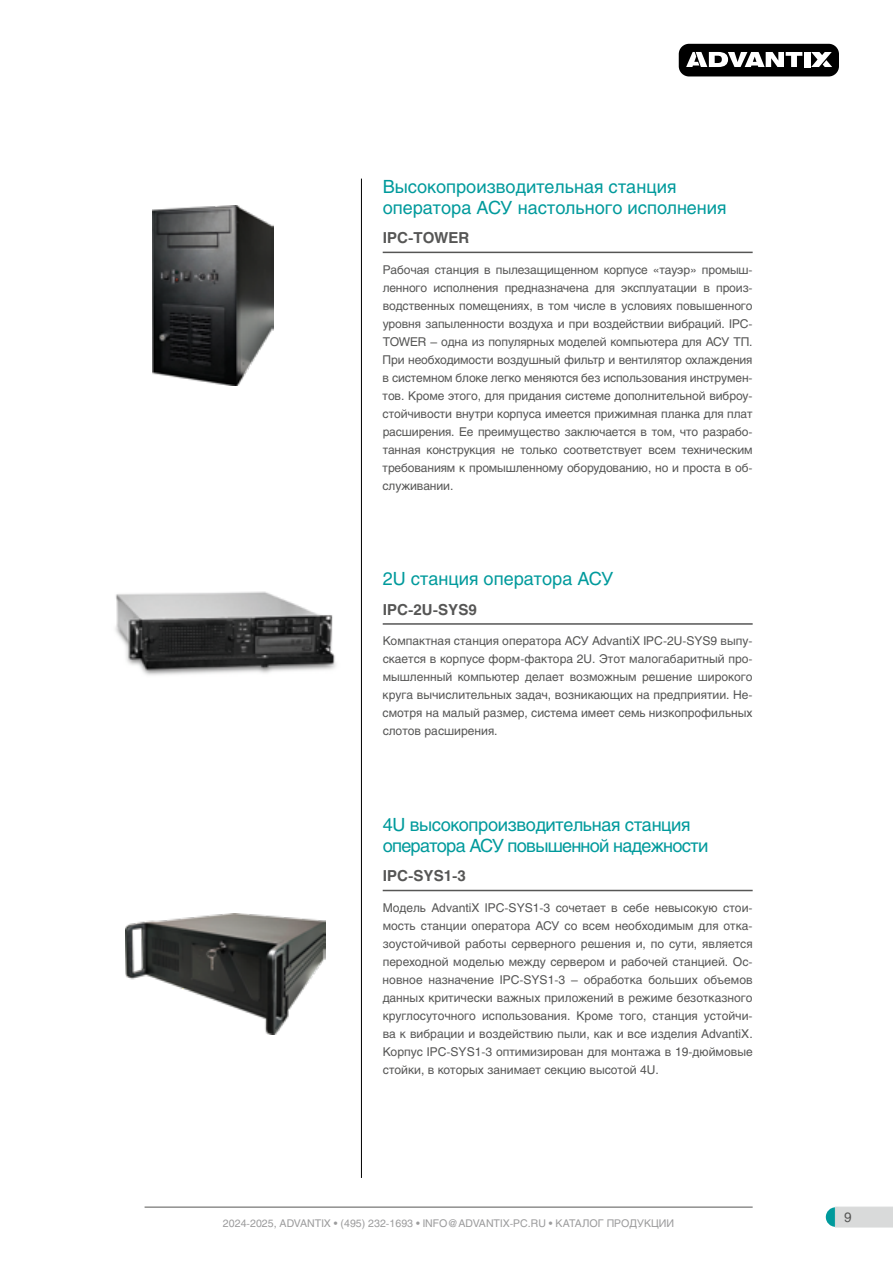
<style>
.page{position:relative;width:893px;height:1263px;background:#fff}
.page>*{position:absolute;margin:0;border:0;box-sizing:border-box;transform-origin:0 0}
.t1{font:18px/21px "Helios C";color:#009a9c}
.t2{font:18px/21px "Helios C";letter-spacing:-.03em;color:#009a9c}
.t3{font:700 15px "Helios C";color:#565655}
.t4{font:13.5px "Helios C";color:#565655}
.t5{font:12px/18px "Helios C";letter-spacing:-.01em;color:#565655}
.t6{font:10.5px "Helios C";color:#9c9c9d}
</style>
<div class="page">
<svg style="left:826px;top:1207px;width:19px;height:20px"></svg>
<svg style="left:835px;top:1207px;width:58px;height:20px"></svg>
<hr style="left:145px;top:1207px;width:608px;height:1px;background:#565655">
<div style="left:679px;top:44px;width:160px;height:32px;background:#000;border-radius:10px"></div>
<div style="left:804px;top:52px;width:7px;height:15px;background:#fff"></div>
<svg style="left:686px;top:52px;width:116px;height:15px"></svg>
<svg style="left:811px;top:52px;width:21px;height:15px"></svg>
<hr style="left:383px;top:252px;width:370px;height:1px;background:#565655">
<hr style="left:383px;top:623px;width:370px;height:2px;background:#565655">
<hr style="left:383px;top:890px;width:370px;height:1px;background:#565655">
<img style="left:153px;top:206px;width:120px;height:180px">
<img style="left:125px;top:913px;width:200px;height:121px">
<img style="left:115px;top:591px;width:221px;height:85px">
<hr style="left:361px;top:179px;width:1px;height:999px;background:#000">
<h1 class="t1" style="left:383px;top:176px;width:345px">Высокопроизводительная станция оператора АСУ настольного исполнения</h1>
<p class="t3" style="left:383px;top:229px;width:88px">IPC-TOWER</p>
<p class="t5" style="left:383px;top:260px;width:372px">Рабочая станция в пылезащищенном корпусе «тауэр» промыш&shy;ленного исполнения предназначена для эксплуатации в произ&shy;водственных помещениях, в том числе в условиях повышенного уровня запыленности воздуха и при воздействии вибраций. IPC-TOWER – одна из популярных моделей компьютера для АСУ ТП.<br>При необходимости воздушный фильтр и вентилятор охлаждения в системном блоке легко меняются без использования инструмен&shy;тов. Кроме этого, для придания системе дополнительной виброу&shy;стойчивости внутри корпуса имеется прижимная планка для плат расширения. Ее преимущество заключается в том, что разрабо&shy;танная конструкция не только соответствует всем техническим требованиям к промышленному оборудованию, но и проста в об&shy;служивании.</p>
<h1 class="t1" style="left:383px;top:568px;width:232px">2U станция оператора АСУ</h1>
<p class="t3" style="left:383px;top:601px;width:96px">IPC-2U-SYS9</p>
<p class="t5" style="left:383px;top:632px;width:371px;text-align:justify">Компактная станция оператора АСУ AdvantiX IPC-2U-SYS9 выпу&shy;скается в корпусе форм-фактора 2U. Этот малогабаритный про&shy;мышленный компьютер делает возможным решение широкого круга вычислительных задач, возникающих на предприятии. Не&shy;смотря на малый размер, система имеет семь низкопрофильных слотов расширения.</p>
<h1 class="t2" style="left:383px;top:814px;width:327px">4U высокопроизводительная станция оператора АСУ повышенной надежности</h1>
<p class="t3" style="left:383px;top:867px;width:85px">IPC-SYS1-3</p>
<p class="t5" style="left:383px;top:899px;width:371px">Модель AdvantiX IPC-SYS1-3 сочетает в себе невысокую стои&shy;мость станции оператора АСУ со всем необходимым для отка&shy;зоустойчивой работы серверного решения и, по сути, является переходной моделью между сервером и рабочей станцией. Ос&shy;новное назначение IPC-SYS1-3 – обработка больших объемов данных критически важных приложений в режиме безотказного круглосуточного использования. Кроме того, станция устойчи&shy;ва к вибрации и воздействию пыли, как и все изделия AdvantiX.<br>Корпус IPC-SYS1-3 оптимизирован для монтажа в 19-дюймовые стойки, в которых занимает секцию высотой 4U.</p>
<p class="t6" style="left:223px;top:1216px;width:453px">2024-2025, ADVANTIX • (495) 232-1693 • INFO@ADVANTIX-PC.RU • КАТАЛОГ ПРОДУКЦИИ</p>
<p class="t4" style="left:844px;top:1209px;width:9px">9</p>
</div>
